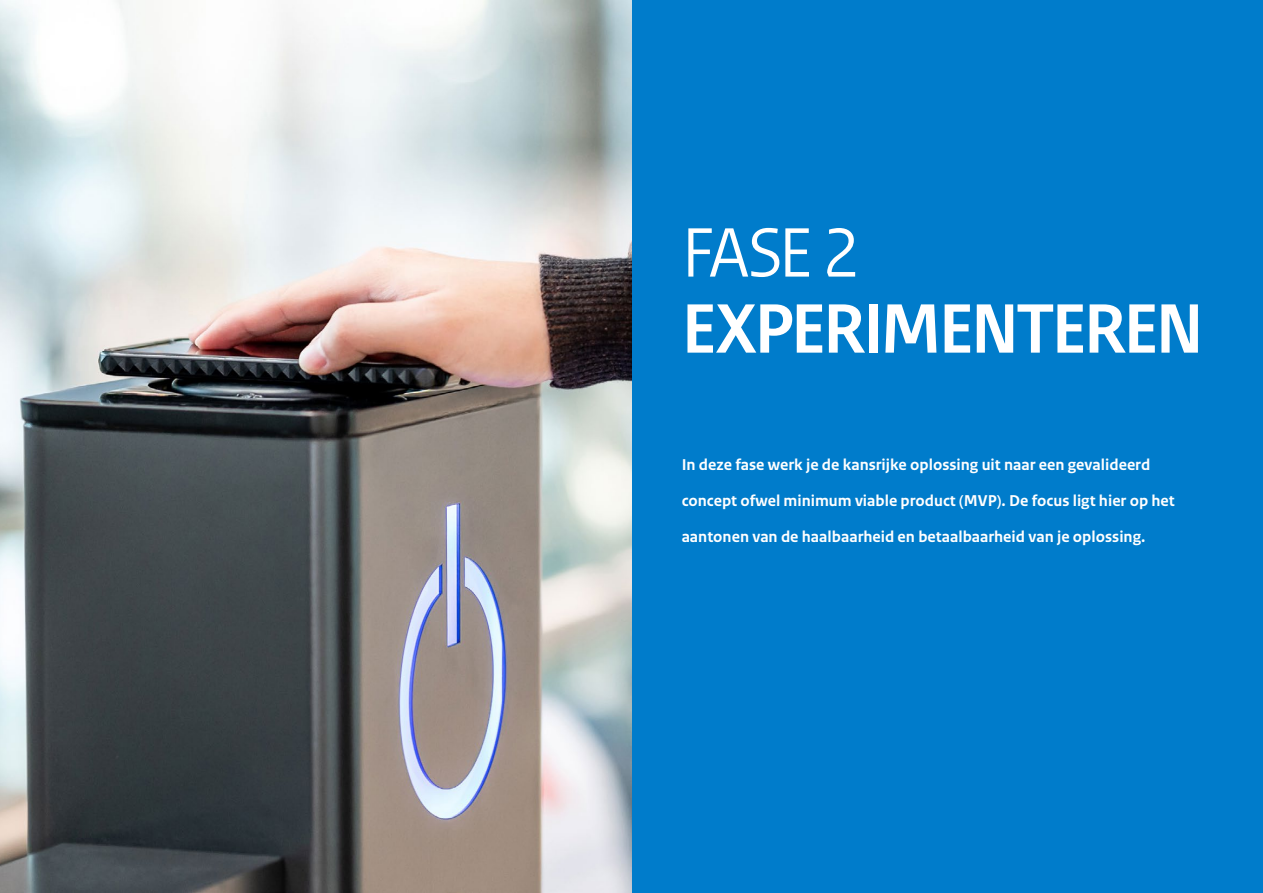
<style>
.page{position:relative;width:1263px;height:893px;background:#fff}
.page>*{position:absolute;margin:0;border:0;box-sizing:border-box;transform-origin:0 0}
.t1{font:700 73.5px "Rijksoverheid Sans Heading";letter-spacing:-.04em;color:#fff}
.t2{font:73.5px "Rijksoverheid Sans Heading";color:#fff}
._09_RO_Inleiding{font:700 16.5px/36px "Rijksoverheid Sans Text";color:#fff}
</style>
<div class="page">
<div style="left:630px;top:0;width:633px;height:893px;background:#007ccb"></div>
<img style="left:0;top:0;width:631px;height:893px">
<p class="t2" style="left:682px;top:210px;width:180px">FASE 2</p>
<p class="t1" style="left:682px;top:287px;width:523px">EXPERIMENTEREN</p>
<p class="_09_RO_Inleiding" style="left:682px;top:447px;width:495px">In deze fase werk je de kansrijke oplossing uit naar een gevalideerd concept ofwel minimum viable product (MVP). De focus ligt hier op het aantonen van de haalbaarheid en betaalbaarheid van je oplossing.</p>
</div>
